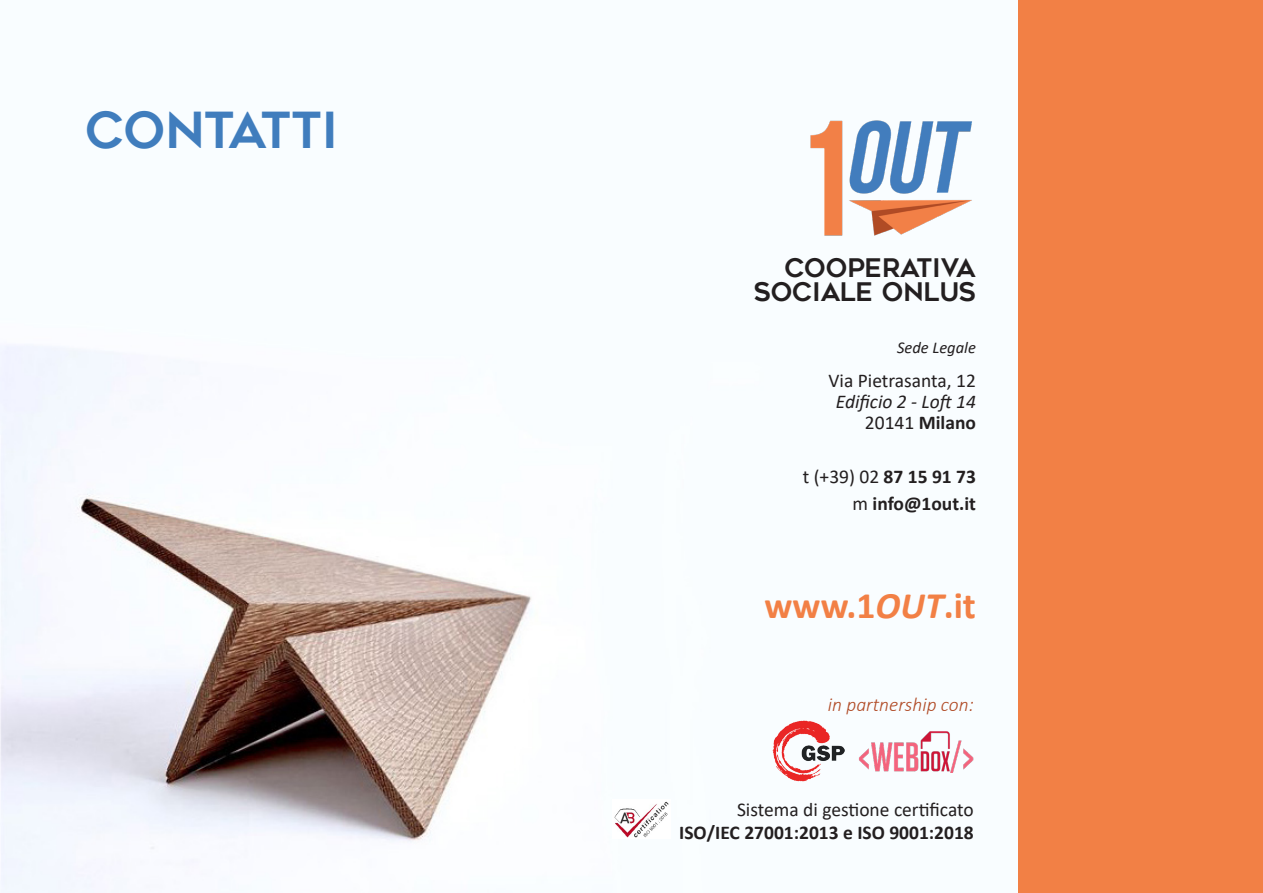
<style>
.page{position:relative;width:1263px;height:893px;background:#fff}
.page>*{position:absolute;margin:0;border:0;box-sizing:border-box;transform-origin:0 0}
.t1{font:49.5px "Geometos";color:#407dbd}
.t2{font:700 37.5px "Calibri";color:#f28045}
.t3{font:25.5px "Geometos";color:#231f20}
.t4{font:19.5px "Calibri";color:#231f20}
.t5{font:700 19.5px "Calibri";color:#231f20}
.t6{font:italic 300 19.5px "Calibri";color:#b04a25}
.t7{font:italic 19.5px "Calibri";color:#231f20}
.t8{font:italic 16.5px "Calibri";color:#231f20}
.s1{font-weight:400}
.s2{font-weight:700}
.s3{font-style:italic}
</style>
<div class="page">
<img style="left:0;top:345px;width:859px;height:548px">
<div style="left:1018px;top:0;width:245px;height:893px;background:#f28045"></div>
<img style="left:810px;top:120px;width:163px;height:116px">
<img style="left:859px;top:731px;width:115px;height:42px">
<img style="left:770px;top:720px;width:74px;height:64px">
<img style="left:614px;top:801px;width:55px;height:36px">
<p class="t1" style="left:85px;top:102px;width:255px">CONTATTI</p>
<p class="t3" style="left:784px;top:253px;width:193px">COOPERATIVA</p>
<p class="t3" style="left:753px;top:277px;width:224px">SOCIALE ONLUS</p>
<p class="t8" style="left:897px;top:336px;width:80px">Sede Legale</p>
<p class="t4" style="left:828px;top:367px;width:149px">Via Pietrasanta, 12</p>
<p class="t7" style="left:836px;top:388px;width:141px">Edificio 2 - Loft 14</p>
<p class="t5" style="left:865px;top:409px;width:113px"><span class="s1">20141</span> Milano</p>
<p class="t4" style="left:803px;top:463px;width:175px">t (+39) 02 <span class="s2">87 15 91 73</span></p>
<p class="t5" style="left:852px;top:490px;width:125px"><span class="s1">m</span> info@1out.it</p>
<p class="t2" style="left:764px;top:579px;width:213px">www.1<span class="s3">OUT</span>.it</p>
<p class="t6" style="left:828px;top:693px;width:147px">in partnership con:</p>
<p class="t4" style="left:737px;top:796px;width:238px">Sistema di gestione certificato</p>
<p class="t5" style="left:679px;top:819px;width:296px">ISO/IEC 27001:2013 e ISO 9001:2018</p>
</div>
